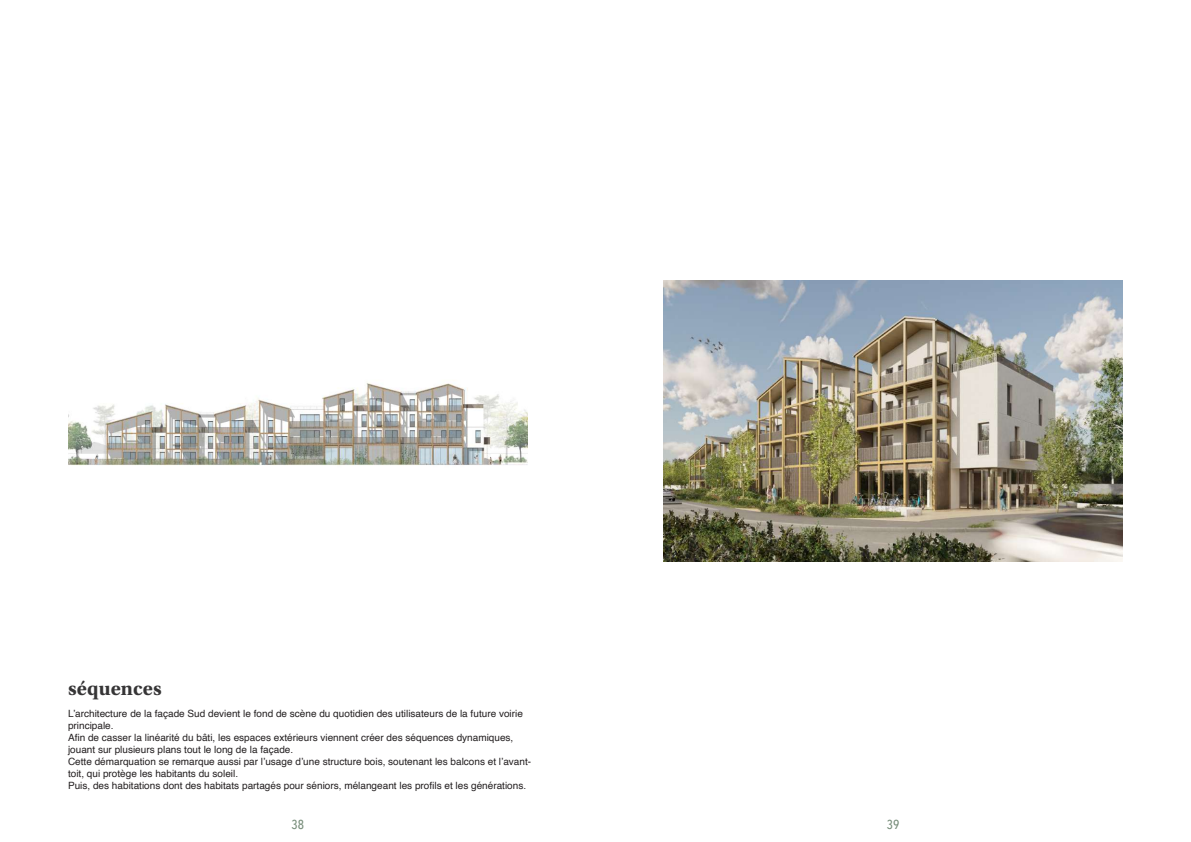
<style>
.page{position:relative;width:1191px;height:842px;background:#fff}
.page>*{position:absolute;margin:0;border:0;box-sizing:border-box;transform-origin:0 0}
.t1{font:700 20px "Utopia Std";letter-spacing:.005em;color:#363536}
.t2{font:500 13px "Avenir Next Condensed";color:#788e7b}
.t3{font:10px/12px "Helvetica";color:#231f20}
</style>
<div class="page">
<img style="left:68px;top:383px;width:459px;height:83px">
<img style="left:664px;top:281px;width:459px;height:280px">
<h1 class="t1" style="left:68px;top:677px;width:95px">séquences</h1>
<p class="t3" style="left:68px;top:707px;width:464px">L’architecture de la façade Sud devient le fond de scène du quotidien des utilisateurs de la future voirie principale.<br>Afin de casser la linéarité du bâti, les espaces extérieurs viennent créer des séquences dynamiques, jouant sur plusieurs plans tout le long de la façade.<br>Cette démarquation se remarque aussi par l’usage d’une structure bois, soutenant les balcons et l’avant&shy;toit, qui protège les habitants du soleil.<br>Puis, des habitations dont des habitats partagés pour séniors, mélangeant les profils et les générations.</p>
<h2 class="t2" style="left:291px;top:816px;width:14px">38</h2>
<h2 class="t2" style="left:887px;top:816px;width:14px">39</h2>
</div>
